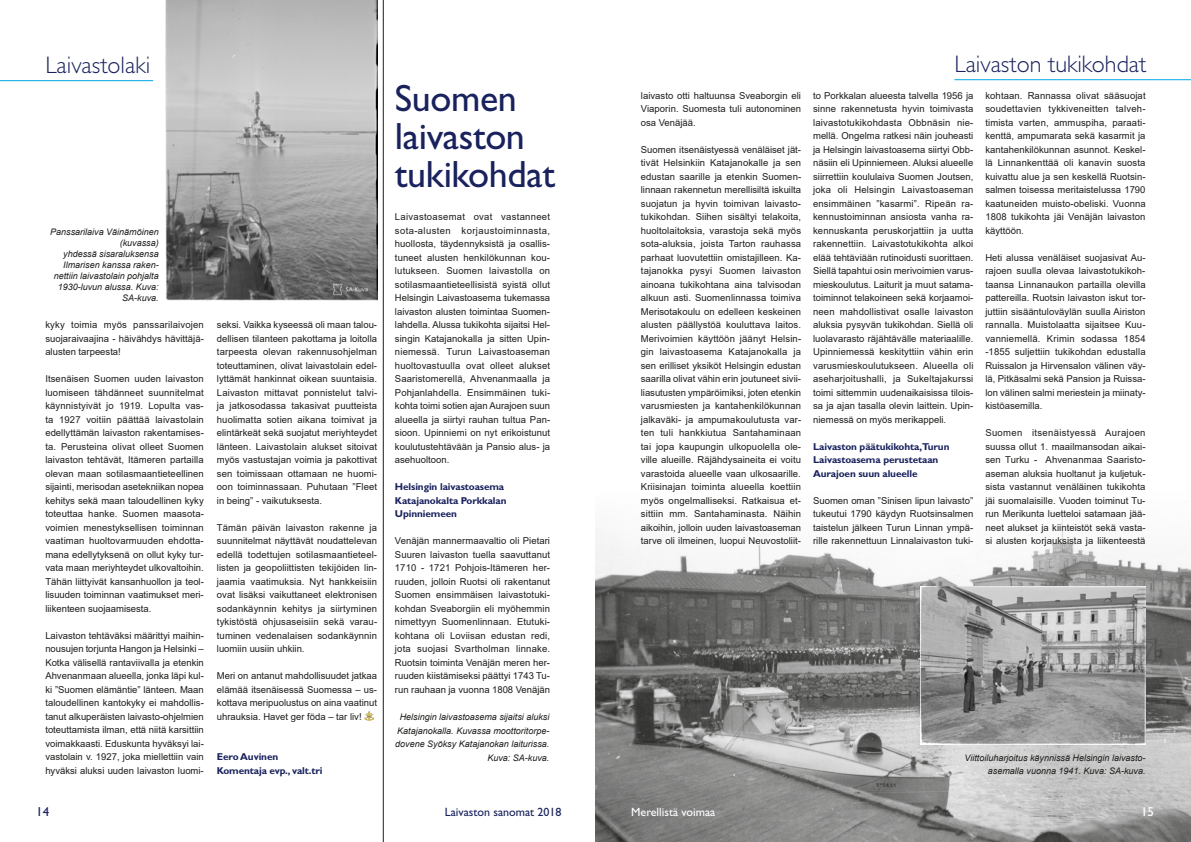
<style>
.page{position:relative;width:1191px;height:842px;background:#fff}
.page>*{position:absolute;margin:0;border:0;box-sizing:border-box;transform-origin:0 0}
.t1{font:38px/38px "Gill Sans Std";letter-spacing:-.01em;color:#19225d}
.t2{font:300 24px "Gill Sans Std";color:#19225d}
.t3{font:13px "Gill Sans Std";color:#19225d}
.t4{font:13px "Gill Sans Std";color:#fff}
.t5{font:12px "Gill Sans Std";color:#19225d}
.t6{font:12px "Gill Sans Std";color:#fff}
.t7{font:700 10px/13.5px "Gill Sans Std";letter-spacing:-.01em;color:#19225d}
.t8{font:9.5px/13.5px "Arial";color:#1d1d1b;text-align:justify}
.t9{font:italic 9px/11px "Arial";color:#1d1d1b;text-align:right}
</style>
<div class="page">
<img style="left:596px;top:506px;width:595px;height:336px">
<img style="left:166px;top:0;width:211px;height:300px">
<hr style="left:0;top:80px;width:153px;height:1px;background:#00a8e7">
<svg style="left:364px;top:711px;width:10px;height:10px"></svg>
<img style="left:920px;top:587px;width:225px;height:158px">
<hr style="left:383px;top:0;width:1px;height:842px;background:#1d1d1b">
<hr style="left:954px;top:79px;width:237px;height:1px;background:#00a8e7">
<h2 class="t2" style="left:45px;top:52px;width:106px">Laivastolaki</h2>
<p class="t9" style="left:50px;top:226px;width:110px">Panssarilaiva Väinämöinen (kuvassa)<br>yhdessä sisaraluksensa<br>Ilmarisen kanssa raken&shy;nettiin laivastolain pohjalta<br>1930-luvun alussa. Kuva:<br>SA-kuva.</p>
<p class="t8" style="left:45px;top:318px;width:160px">kyky toimia myös panssarilaivojen suojaraivaajina - häivähdys hävittäjä&shy;alusten tarpeesta!</p>
<p class="t8" style="left:45px;top:372px;width:160px">Itsenäisen Suomen uuden laivaston luomiseen tähdänneet suunnitelmat käynnistyivät jo 1919. Lopulta vas&shy;ta 1927 voitiin päättää laivastolain edellyttämän laivaston rakentamises&shy;ta. Perusteina olivat olleet Suomen laivaston tehtävät, Itämeren partailla olevan maan sotilasmaantieteellinen sijainti, merisodan asetekniikan nopea kehitys sekä maan taloudellinen kyky toteuttaa hanke. Suomen maasota&shy;voimien menestyksellisen toiminnan vaatiman huoltovarmuuden ehdotta&shy;mana edellytyksenä on ollut kyky tur&shy;vata maan meriyhteydet ulkovaltoihin.<br>Tähän liittyivät kansanhuollon ja teol&shy;lisuuden toiminnan vaatimukset meri&shy;liikenteen suojaamisesta.</p>
<p class="t8" style="left:45px;top:628px;width:160px">Laivaston tehtäväksi määrittyi maihin&shy;nousujen torjunta Hangon ja Helsinki – Kotka välisellä rantaviivalla ja etenkin Ahvenanmaan alueella, jonka läpi kul&shy;ki ”Suomen elämäntie” länteen. Maan taloudellinen kantokyky ei mahdollis&shy;tanut alkuperäisten laivasto-ohjelmien toteuttamista ilman, että niitä karsittiin voimakkaasti. Eduskunta hyväksyi lai&shy;vastolain v. 1927, joka miellettiin vain hyväksi aluksi uuden laivaston luomi-</p>
<p class="t8" style="left:217px;top:318px;width:162px">seksi. Vaikka kyseessä oli maan talou&shy;dellisen tilanteen pakottama ja loitolla tarpeesta olevan rakennusohjelman toteuttaminen, olivat laivastolain edel&shy;lyttämät hankinnat oikean suuntaisia.<br>Laivaston mittavat ponnistelut talvi&shy;ja jatkosodassa takasivat puutteista huolimatta sotien aikana toimivat ja elintärkeät sekä suojatut meriyhteydet länteen. Laivastolain alukset sitoivat myös vastustajan voimia ja pakottivat sen toimissaan ottamaan ne huomi&shy;oon toiminnassaan. Puhutaan ”Fleet in being” - vaikutuksesta.</p>
<p class="t8" style="left:217px;top:520px;width:162px">Tämän päivän laivaston rakenne ja suunnitelmat näyttävät noudattelevan edellä todettujen sotilasmaantieteel&shy;listen ja geopoliittisten tekijöiden lin&shy;jaamia vaatimuksia. Nyt hankkeisiin ovat lisäksi vaikuttaneet elektronisen sodankäynnin kehitys ja siirtyminen tykistöstä ohjusaseisiin sekä varau&shy;tuminen vedenalaisen sodankäynnin luomiin uusiin uhkiin.</p>
<p class="t8" style="left:217px;top:669px;width:162px">Meri on antanut mahdollisuudet jatkaa elämää itsenäisessä Suomessa – us&shy;kottava meripuolustus on aina vaatinut uhrauksia. Havet ger föda – tar liv!</p>
<p class="t7" style="left:217px;top:750px;width:107px">Eero Auvinen<br>Komentaja evp., valt.tri</p>
<h1 class="t1" style="left:395px;top:80px;width:162px">Suomen laivaston tukikohdat</h1>
<p class="t8" style="left:641px;top:88px;width:162px">laivasto otti haltuunsa Sveaborgin eli Viaporin. Suomesta tuli autonominen osa Venäjää.</p>
<p class="t8" style="left:641px;top:142px;width:162px">Suomen itsenäistyessä venäläiset jät&shy;tivät Helsinkiin Katajanokalle ja sen edustan saarille ja etenkin Suomen&shy;linnaan rakennetun merellisiltä iskuilta suojatun ja hyvin toimivan laivasto&shy;tukikohdan. Siihen sisältyi telakoita, huoltolaitoksia, varastoja sekä myös sota-aluksia, joista Tarton rauhassa parhaat luovutettiin omistajilleen. Ka&shy;tajanokka pysyi Suomen laivaston ainoana tukikohtana aina talvisodan alkuun asti. Suomenlinnassa toimiva Merisotakoulu on edelleen keskeinen alusten päällystöä kouluttava laitos.<br>Merivoimien käyttöön jäänyt Helsin&shy;gin laivastoasema Katajanokalla ja sen erilliset yksiköt Helsingin edustan saarilla olivat vähin erin joutuneet sivii&shy;liasutusten ympäröimiksi, joten etenkin varusmiesten ja kantahenkilökunnan jalkaväki- ja ampumakoulutusta var&shy;ten tuli hankkiutua Santahaminaan tai jopa kaupungin ulkopuolella ole&shy;ville alueille. Räjähdysaineita ei voitu varastoida alueelle vaan ulkosaarille.<br>Kriisinajan toiminta alueella koettiin myös ongelmalliseksi. Ratkaisua et&shy;sittiin mm. Santahaminasta. Näihin aikoihin, jolloin uuden laivastoaseman tarve oli ilmeinen, luopui Neuvostoliit-</p>
<p class="t8" style="left:395px;top:210px;width:157px">Laivastoasemat ovat vastanneet sota-alusten korjaustoiminnasta, huollosta, täydennyksistä ja osallis&shy;tuneet alusten henkilökunnan kou&shy;lutukseen. Suomen laivastolla on sotilasmaantieteellisistä syistä ollut Helsingin Laivastoasema tukemassa laivaston alusten toimintaa Suomen&shy;lahdella. Alussa tukikohta sijaitsi Hel&shy;singin Katajanokalla ja sitten Upin&shy;niemessä. Turun Laivastoaseman huoltovastuulla ovat olleet alukset Saaristomerellä, Ahvenanmaalla ja Pohjanlahdella. Ensimmäinen tuki&shy;kohta toimi sotien ajan Aurajoen suun alueella ja siirtyi rauhan tultua Pan&shy;sioon. Upinniemi on nyt erikoistunut koulutustehtävään ja Pansio alus- ja asehuoltoon.</p>
<p class="t7" style="left:395px;top:480px;width:113px">Helsingin laivastoasema<br>Katajanokalta Porkkalan<br>Upinniemeen</p>
<p class="t8" style="left:395px;top:534px;width:157px">Venäjän mannermaavaltio oli Pietari Suuren laivaston tuella saavuttanut 1710 - 1721 Pohjois-Itämeren her&shy;ruuden, jolloin Ruotsi oli rakentanut Suomen ensimmäisen laivastotuki&shy;kohdan Sveaborgiin eli myöhemmin nimettyyn Suomenlinnaan. Etutuki&shy;kohtana oli Loviisan edustan redi, jota suojasi Svartholman linnake.<br>Ruotsin toiminta Venäjän meren her&shy;ruuden kiistämiseksi päättyi 1743 Tu&shy;run rauhaan ja vuonna 1808 Venäjän</p>
<p class="t9" style="left:395px;top:710px;width:156px;line-height:13.5px">Helsingin laivastoasema sijaitsi aluksi Katajanokalla. Kuvassa moottoritorpe&shy;dovene Syöksy Katajanokan laiturissa.<br>Kuva: SA-kuva.</p>
<h2 class="t2" style="left:954px;top:51px;width:193px">Laivaston tukikohdat</h2>
<p class="t8" style="left:813px;top:88px;width:162px">to Porkkalan alueesta talvella 1956 ja sinne rakennetusta hyvin toimivasta laivastotukikohdasta Obbnäsin nie&shy;mellä. Ongelma ratkesi näin jouheasti ja Helsingin laivastoasema siirtyi Obb&shy;näsiin eli Upinniemeen. Aluksi alueelle siirrettiin koululaiva Suomen Joutsen, joka oli Helsingin Laivastoaseman ensimmäinen ”kasarmi”. Ripeän ra&shy;kennustoiminnan ansiosta vanha ra&shy;kennuskanta peruskorjattiin ja uutta rakennettiin. Laivastotukikohta alkoi elää tehtäviään rutinoidusti suorittaen.<br>Siellä tapahtui osin merivoimien varus&shy;mieskoulutus. Laiturit ja muut satama&shy;toiminnot telakoineen sekä korjaamoi&shy;neen mahdollistivat osalle laivaston aluksia pysyvän tukikohdan. Siellä oli luolavarasto räjähtävälle materiaalille.<br>Upinniemessä keskityttiin vähin erin varusmieskoulutukseen. Alueella oli aseharjoitushalli, ja Sukeltajakurssi toimi sittemmin uudenaikaisissa tilois&shy;sa ja ajan tasalla olevin laittein. Upin&shy;niemessä on myös merikappeli.</p>
<p class="t7" style="left:813px;top:439px;width:138px">Laivaston päätukikohta,Turun<br>Laivastoasema perustetaan<br>Aurajoen suun alueelle</p>
<p class="t8" style="left:813px;top:493px;width:162px">Suomen oman ”Sinisen lipun laivasto” tukeutui 1790 käydyn Ruotsinsalmen taistelun jälkeen Turun Linnan ympä&shy;rille rakennettuun Linnalaivaston tuki-</p>
<p class="t8" style="left:985px;top:88px;width:162px">kohtaan. Rannassa olivat sääsuojat soudettavien tykkiveneitten talveh&shy;timista varten, ammuspiha, paraati&shy;kenttä, ampumarata sekä kasarmit ja kantahenkilökunnan asunnot. Keskel&shy;lä Linnankenttää oli kanavin suosta kuivattu alue ja sen keskellä Ruotsin&shy;salmen toisessa meritaistelussa 1790 kaatuneiden muisto-obeliski. Vuonna 1808 tukikohta jäi Venäjän laivaston käyttöön.</p>
<p class="t8" style="left:985px;top:250px;width:162px">Heti alussa venäläiset suojasivat Au&shy;rajoen suulla olevaa laivastotukikoh&shy;taansa Linnanaukon partailla olevilla pattereilla. Ruotsin laivaston iskut tor&shy;juttiin sisääntuloväylän suulla Airiston rannalla. Muistolaatta sijaitsee Kuu&shy;vanniemellä. Krimin sodassa 1854 -1855 suljettiin tukikohdan edustalla Ruissalon ja Hirvensalon välinen väy&shy;lä, Pitkäsalmi sekä Pansion ja Ruissa&shy;lon välinen salmi meriestein ja miinaty&shy;kistöasemilla.</p>
<p class="t8" style="left:985px;top:426px;width:162px">Suomen itsenäistyessä Aurajoen suussa ollut 1. maailmansodan aikai&shy;sen Turku - Ahvenanmaa Saaristo&shy;aseman aluksia huoltanut ja kuljetuk&shy;sista vastannut venäläinen tukikohta jäi suomalaisille. Vuoden toiminut Tu&shy;run Merikunta luetteloi satamaan jää&shy;neet alukset ja kiinteistöt sekä vasta&shy;si alusten korjauksista ja liikenteestä</p>
<p class="t9" style="left:964px;top:751px;width:182px;line-height:13.5px">Viittoiluharjoitus käynnissä Helsingin laivasto&shy;asemalla vuonna 1941. Kuva: SA-kuva.</p>
<h3 class="t3" style="left:36px;top:804px;width:14px">14</h3>
<p class="t5" style="left:445px;top:805px;width:118px">Laivaston sanomat 2018</p>
<p class="t6" style="left:631px;top:805px;width:86px">Merellistä voimaa</p>
<h3 class="t4" style="left:1141px;top:804px;width:14px">15</h3>
</div>
